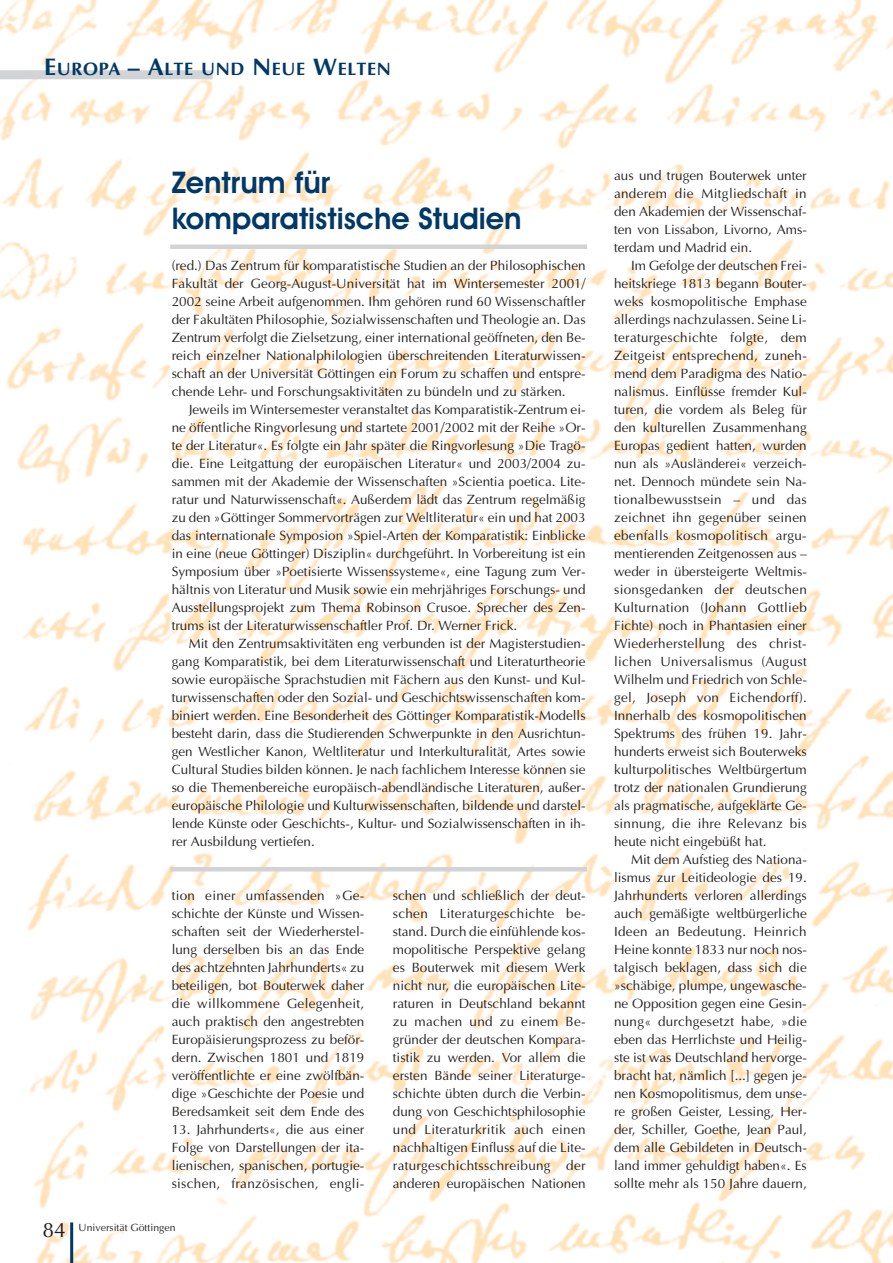
<style>
.page{position:relative;width:893px;height:1263px;background:#fff}
.page>*{position:absolute;margin:0;border:0;box-sizing:border-box;transform-origin:0 0}
.t1{font:600 30px/36px "Avant Garde IT Cby BT";color:#003867}
.t2{font:21px "Optima";color:#231f1f}
.t3{font:700 18px "Optima";letter-spacing:.035em;color:#003867}
.t4{font:13.5px/18px "Optima";color:#231f1f;text-align:justify}
.t5{font:10.5px "Optima";color:#231f1f}
.s1{font-size:24px}
</style>
<div class="page">
<img style="left:0;top:0;width:892px;height:1263px">
<hr style="left:70px;top:1222px;width:3px;height:41px;background:#003867">
<div style="left:0;top:70px;width:213px;height:9px;background:#d1d3d5"></div>
<hr style="left:170px;top:245px;width:417px;height:4px;background:#d1d3d5">
<div style="left:170px;top:867px;width:417px;height:5px;background:#d1d3d5"></div>
<h3 class="t3" style="left:44px;top:61px;width:348px"><span class="s1">E</span>UROPA <span class="s1">– A</span>LTE UND <span class="s1">N</span>EUE <span class="s1">W</span>ELTEN</h3>
<h1 class="t1" style="left:172px;top:168px;width:351px">Zentrum für komparatistische Studien</h1>
<p class="t4" style="left:172px;top:258px;width:415px">(red.) Das Zentrum für komparatistische Studien an der Philosophischen Fakultät der Georg-August-Universität hat im Wintersemester 2001/ 2002 seine Arbeit aufgenommen. Ihm gehören rund 60 Wissenschaftler der Fakultäten Philosophie, Sozialwissenschaften und Theologie an. Das Zentrum verfolgt die Zielsetzung, einer international geöffneten, den Be&shy;reich einzelner Nationalphilologien überschreitenden Literaturwissen&shy;schaft an der Universität Göttingen ein Forum zu schaffen und entspre&shy;chende Lehr- und Forschungsaktivitäten zu bündeln und zu stärken.</p>
<p class="t4" style="left:172px;top:402px;width:415px;text-indent:17px">Jeweils im Wintersemester veranstaltet das Komparatistik-Zentrum ei&shy;ne öffentliche Ringvorlesung und startete 2001/2002 mit der Reihe »Or&shy;te der Literatur«. Es folgte ein Jahr später die Ringvorlesung »Die Tragö&shy;die. Eine Leitgattung der europäischen Literatur« und 2003/2004 zu&shy;sammen mit der Akademie der Wissenschaften »Scientia poetica. Lite&shy;ratur und Naturwissenschaft«. Außerdem lädt das Zentrum regelmäßig zu den »Göttinger Sommervorträgen zur Weltliteratur« ein und hat 2003 das internationale Symposion »Spiel-Arten der Komparatistik: Einblicke in eine (neue Göttinger) Disziplin« durchgeführt. In Vorbereitung ist ein Symposium über »Poetisierte Wissenssysteme«, eine Tagung zum Ver&shy;hältnis von Literatur und Musik sowie ein mehrjähriges Forschungs- und Ausstellungsprojekt zum Thema Robinson Crusoe. Sprecher des Zen&shy;trums ist der Literaturwissenschaftler Prof. Dr. Werner Frick.</p>
<p class="t4" style="left:172px;top:636px;width:415px;text-indent:17px">Mit den Zentrumsaktivitäten eng verbunden ist der Magisterstudien&shy;gang Komparatistik, bei dem Literaturwissenschaft und Literaturtheorie sowie europäische Sprachstudien mit Fächern aus den Kunst- und Kul&shy;turwissenschaften oder den Sozial- und Geschichtswissenschaften kom&shy;biniert werden. Eine Besonderheit des Göttinger Komparatistik-Modells besteht darin, dass die Studierenden Schwerpunkte in den Ausrichtun&shy;gen Westlicher Kanon, Weltliteratur und Interkulturalität, Artes sowie Cultural Studies bilden können. Je nach fachlichem Interesse können sie so die Themenbereiche europäisch-abendländische Literaturen, außer&shy;europäische Philologie und Kulturwissenschaften, bildende und darstel&shy;lende Künste oder Geschichts-, Kultur- und Sozialwissenschaften in ih&shy;rer Ausbildung vertiefen.</p>
<h2 class="t2" style="left:43px;top:1221px;width:25px">84</h2>
<p class="t4" style="left:172px;top:888px;width:194px">tion einer umfassenden »Ge&shy;schichte der Künste und Wissen&shy;schaften seit der Wiederherstel&shy;lung derselben bis an das Ende des achtzehnten Jahrhunderts« zu beteiligen, bot Bouterwek daher die willkommene Gelegenheit, auch praktisch den angestrebten Europäisierungsprozess zu beför&shy;dern. Zwischen 1801 und 1819 veröffentlichte er eine zwölfbän&shy;dige »Geschichte der Poesie und Beredsamkeit seit dem Ende des</p>
<p class="t4" style="left:172px;top:1122px;width:194px">13. Jahrhunderts«, die aus einer Folge von Darstellungen der ita&shy;lienischen, spanischen, portugie&shy;sischen, französischen, engli-</p>
<p class="t5" style="left:79px;top:1223px;width:98px">Universität Göttingen</p>
<p class="t4" style="left:393px;top:888px;width:194px">schen und schließlich der deut&shy;schen Literaturgeschichte be&shy;stand. Durch die einfühlende kos&shy;mopolitische Perspektive gelang es Bouterwek mit diesem Werk nicht nur, die europäischen Lite&shy;raturen in Deutschland bekannt zu machen und zu einem Be&shy;gründer der deutschen Kompara&shy;tistik zu werden. Vor allem die ersten Bände seiner Literaturge&shy;schichte übten durch die Verbin&shy;dung von Geschichtsphilosophie und Literaturkritik auch einen nachhaltigen Einfluss auf die Lite&shy;raturgeschichtsschreibung der anderen europäischen Nationen</p>
<p class="t4" style="left:614px;top:168px;width:194px">aus und trugen Bouterwek unter anderem die Mitgliedschaft in den Akademien der Wissenschaf&shy;ten von Lissabon, Livorno, Ams&shy;terdam und Madrid ein.</p>
<p class="t4" style="left:614px;top:258px;width:194px;text-indent:17px">Im Gefolge der deutschen Frei&shy;heitskriege 1813 begann Bouter&shy;weks kosmopolitische Emphase allerdings nachzulassen. Seine Li&shy;teraturgeschichte folgte, dem Zeitgeist entsprechend, zuneh&shy;mend dem Paradigma des Natio&shy;nalismus. Einflüsse fremder Kul&shy;turen, die vordem als Beleg für den kulturellen Zusammenhang Europas gedient hatten, wurden nun als »Ausländerei« verzeich&shy;net. Dennoch mündete sein Na&shy;tionalbewusstsein – und das zeichnet ihn gegenüber seinen ebenfalls kosmopolitisch argu&shy;mentierenden Zeitgenossen aus – weder in übersteigerte Weltmis&shy;sionsgedanken der deutschen Kulturnation (Johann Gottlieb Fichte) noch in Phantasien einer Wiederherstellung des christ&shy;lichen Universalismus (August Wilhelm und Friedrich von Schle&shy;gel, Joseph von Eichendorff).<br>Innerhalb des kosmopolitischen Spektrums des frühen 19. Jahr&shy;hunderts erweist sich Bouterweks kulturpolitisches Weltbürgertum trotz der nationalen Grundierung als pragmatische, aufgeklärte Ge&shy;sinnung, die ihre Relevanz bis heute nicht eingebüßt hat.</p>
<p class="t4" style="left:614px;top:852px;width:194px;text-indent:17px">Mit dem Aufstieg des Nationa&shy;lismus zur Leitideologie des 19.<br>Jahrhunderts verloren allerdings auch gemäßigte weltbürgerliche Ideen an Bedeutung. Heinrich Heine konnte 1833 nur noch nos&shy;talgisch beklagen, dass sich die »schäbige, plumpe, ungewasche&shy;ne Opposition gegen eine Gesin&shy;nung« durchgesetzt habe, »die eben das Herrlichste und Heilig&shy;ste ist was Deutschland hervorge&shy;bracht hat, nämlich [...] gegen je&shy;nen Kosmopolitismus, dem unse&shy;re großen Geister, Lessing, Her&shy;der, Schiller, Goethe, Jean Paul, dem alle Gebildeten in Deutsch&shy;land immer gehuldigt haben«. Es sollte mehr als 150 Jahre dauern,</p>
</div>
